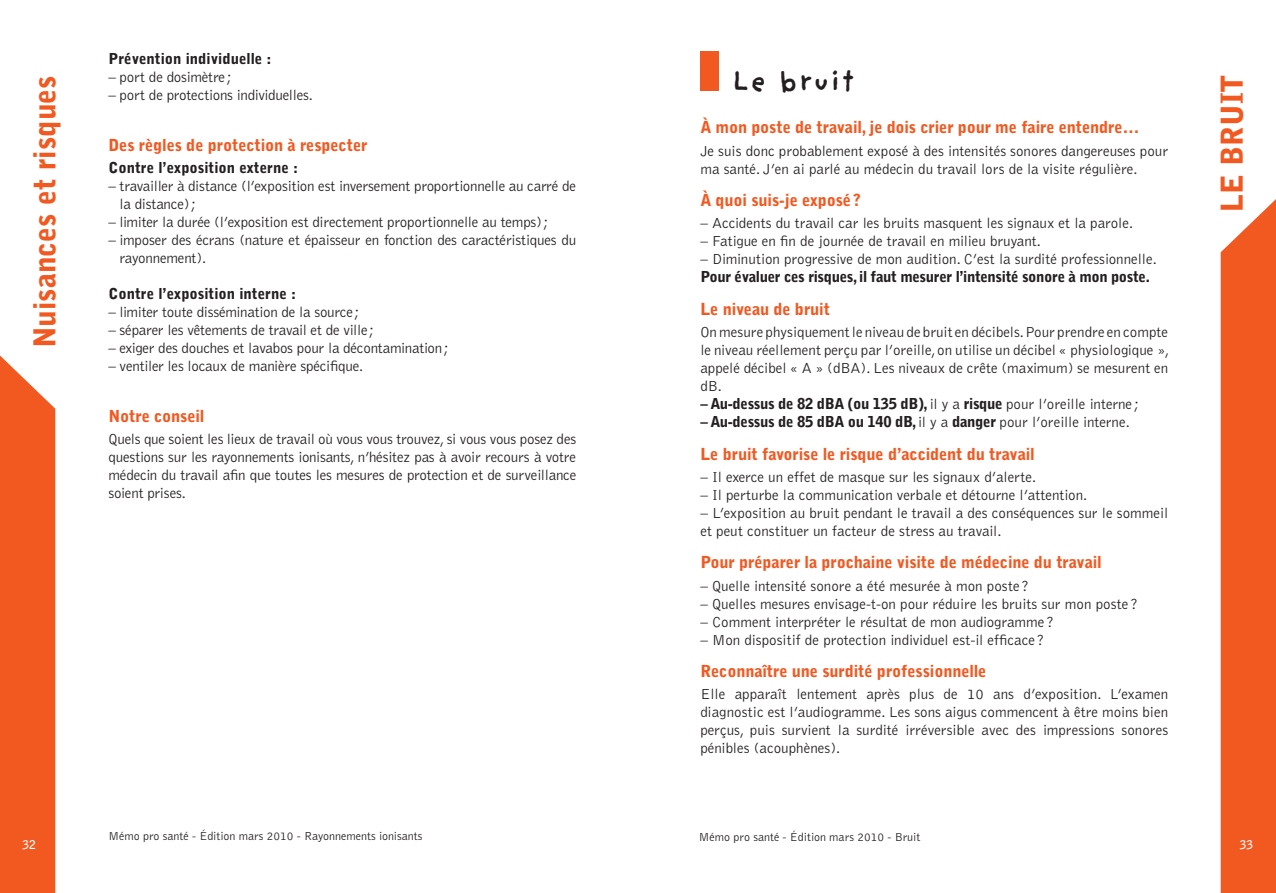
<style>
.page{position:relative;width:1276px;height:893px;background:#fff}
.page>*{position:absolute;margin:0;border:0;box-sizing:border-box;transform-origin:0 0}
.t1{font:900 30px "Bell Gothic";color:#f15921}
.t2{font:700 30px "Providence Sans";letter-spacing:.025em;color:#231f20}
.t3{font:900 16.5px "Bell Gothic";letter-spacing:-.01em;color:#f15921}
.t4{font:300 15px/18px "Bell Gothic";color:#231f20}
.t5{font:900 15px "Bell Gothic";letter-spacing:-.025em;color:#231f20}
.t6{font:900 15px "Bell Gothic";color:#231f20}
.t7{font:300 12px "Bell Gothic";color:#231f20}
.t8{font:700 12px "Bell Gothic";color:#fff}
.s1{font-weight:300}
</style>
<div class="page">
<div style="left:700px;top:51px;width:18px;height:40px;background:#f15921"></div>
<div style="left:0;top:356px;width:55px;height:537px;background:#f15921"></div>
<div style="left:1220px;top:199px;width:56px;height:694px;background:#f15921"></div>
<h1 class="t1" style="left:27px;top:348px;width:275px;rotate:-90deg">N uisances et risques</h1>
<p class="t6" style="left:108px;top:50px;width:165px">Prévention individuelle :</p>
<p class="t4" style="left:108px;top:69px;width:125px">– port de dosimètre;</p>
<p class="t4" style="left:108px;top:87px;width:206px">– port de protections individuelles.</p>
<p class="t3" style="left:108px;top:135px;width:260px">Des règles de protection à respecter</p>
<p class="t5" style="left:108px;top:159px;width:191px">Contre l’exposition externe :</p>
<p class="t4" style="left:120px;top:178px;width:458px;text-indent:-11px">– travailler à distance (l’exposition est inversement proportionnelle au carré de la distance);</p>
<p class="t4" style="left:108px;top:214px;width:441px">– limiter la durée (l’exposition est directement proportionnelle au temps);</p>
<p class="t4" style="left:120px;top:232px;width:458px;text-indent:-11px">– imposer des écrans (nature et épaisseur en fonction des caractéristiques du rayonnement).</p>
<p class="t5" style="left:108px;top:285px;width:189px">Contre l’exposition interne :</p>
<p class="t4" style="left:108px;top:304px;width:252px">– limiter toute dissémination de la source;</p>
<p class="t4" style="left:108px;top:322px;width:267px">– séparer les vêtements de travail et de ville;</p>
<p class="t4" style="left:108px;top:340px;width:342px">– exiger des douches et lavabos pour la décontamination;</p>
<p class="t4" style="left:108px;top:358px;width:256px">– ventiler les locaux de manière spécifique.</p>
<p class="t3" style="left:108px;top:406px;width:98px">N otre conseil</p>
<p class="t4" style="left:108px;top:430px;width:469px;text-align:justify">Quels que soient les lieux de travail où vous vous trouvez, si vous vous posez des questions sur les rayonnements ionisants, n’hésitez pas à avoir recours à votre médecin du travail afin que toutes les mesures de protection et de surveillance soient prises.</p>
<h1 class="t2" style="left:731px;top:63px;width:124px">Le bruit</h1>
<p class="t3" style="left:700px;top:118px;width:440px">À mon poste de travail, je dois crier pour me faire entendre…</p>
<p class="t4" style="left:700px;top:142px;width:469px">Je suis donc probablement exposé à des intensités sonores dangereuses pour ma santé. J’en ai parlé au médecin du travail lors de la visite régulière.</p>
<p class="t3" style="left:700px;top:191px;width:162px">À quoi suis-je exposé?</p>
<p class="t4" style="left:700px;top:215px;width:434px">– Accidents du travail car les bruits masquent les signaux et la parole.</p>
<p class="t4" style="left:700px;top:233px;width:342px">– Fatigue en fin de journée de travail en milieu bruyant.</p>
<p class="t4" style="left:700px;top:251px;width:458px">– Diminution progressive de mon audition. C’est la surdité professionnelle.</p>
<p class="t5" style="left:700px;top:268px;width:451px">Pour évaluer ces risques, il faut mesurer l’intensité sonore à mon poste.</p>
<p class="t3" style="left:700px;top:299px;width:131px">Le niveau de bruit</p>
<p class="t4" style="left:700px;top:323px;width:470px;text-align:justify">On mesure physiquement le niveau de bruit en décibels. Pour prendre en compte le niveau réellement perçu par l’oreille, on utilise un décibel « physiologique », appelé décibel « A » (dBA). Les niveaux de crête (maximum) se mesurent en dB.</p>
<p class="t5" style="left:700px;top:395px;width:440px">– Au-dessus de 82 dBA (ou 135 dB), <span class="s1">il y a</span> risque <span class="s1">pour l’oreille interne ;</span></p>
<p class="t5" style="left:700px;top:413px;width:431px">– Au-dessus de 85 dBA ou 140 dB, <span class="s1">il y a</span> danger <span class="s1">pour l’oreille interne.</span></p>
<p class="t3" style="left:700px;top:444px;width:336px">Le bruit favorise le risque d’accident du travail</p>
<p class="t4" style="left:700px;top:468px;width:337px">– Il exerce un effet de masque sur les signaux d’alerte.</p>
<p class="t4" style="left:700px;top:486px;width:388px">– Il perturbe la communication verbale et détourne l’attention.</p>
<p class="t4" style="left:700px;top:504px;width:469px">– L’exposition au bruit pendant le travail a des conséquences sur le sommeil et peut constituer un facteur de stress au travail.</p>
<p class="t3" style="left:700px;top:553px;width:403px">Pour préparer la prochaine visite de médecine du travail</p>
<p class="t4" style="left:700px;top:577px;width:330px">– Quelle intensité sonore a été mesurée à mon poste ?</p>
<p class="t4" style="left:700px;top:595px;width:439px">– Quelles mesures envisage-t-on pour réduire les bruits sur mon poste ?</p>
<p class="t4" style="left:700px;top:613px;width:355px">– Comment interpréter le résultat de mon audiogramme ?</p>
<p class="t4" style="left:700px;top:631px;width:345px">– Mon dispositif de protection individuel est-il efficace ?</p>
<p class="t3" style="left:700px;top:662px;width:288px">Reconnaître une surdité professionnelle</p>
<p class="t4" style="left:700px;top:686px;width:469px;text-align:justify">Elle apparaît lentement après plus de 10 ans d’exposition. L’examen diagnostic est l’audiogramme. Les sons aigus commencent à être moins bien perçus, puis survient la surdité irréversible avec des impressions sonores pénibles (acouphènes).</p>
<h1 class="t1" style="left:1214px;top:212px;width:140px;rotate:-90deg">LE bruit</h1>
<p class="t7" style="left:108px;top:829px;width:315px">Mémo pro santé - Édition mars 2010 - Rayonnements ionisants</p>
<p class="t7" style="left:699px;top:831px;width:223px">Mémo pro santé - Édition mars 2010 - Bruit</p>
<p class="t8" style="left:23px;top:837px;width:15px">32</p>
<p class="t8" style="left:1239px;top:837px;width:15px">33</p>
</div>
